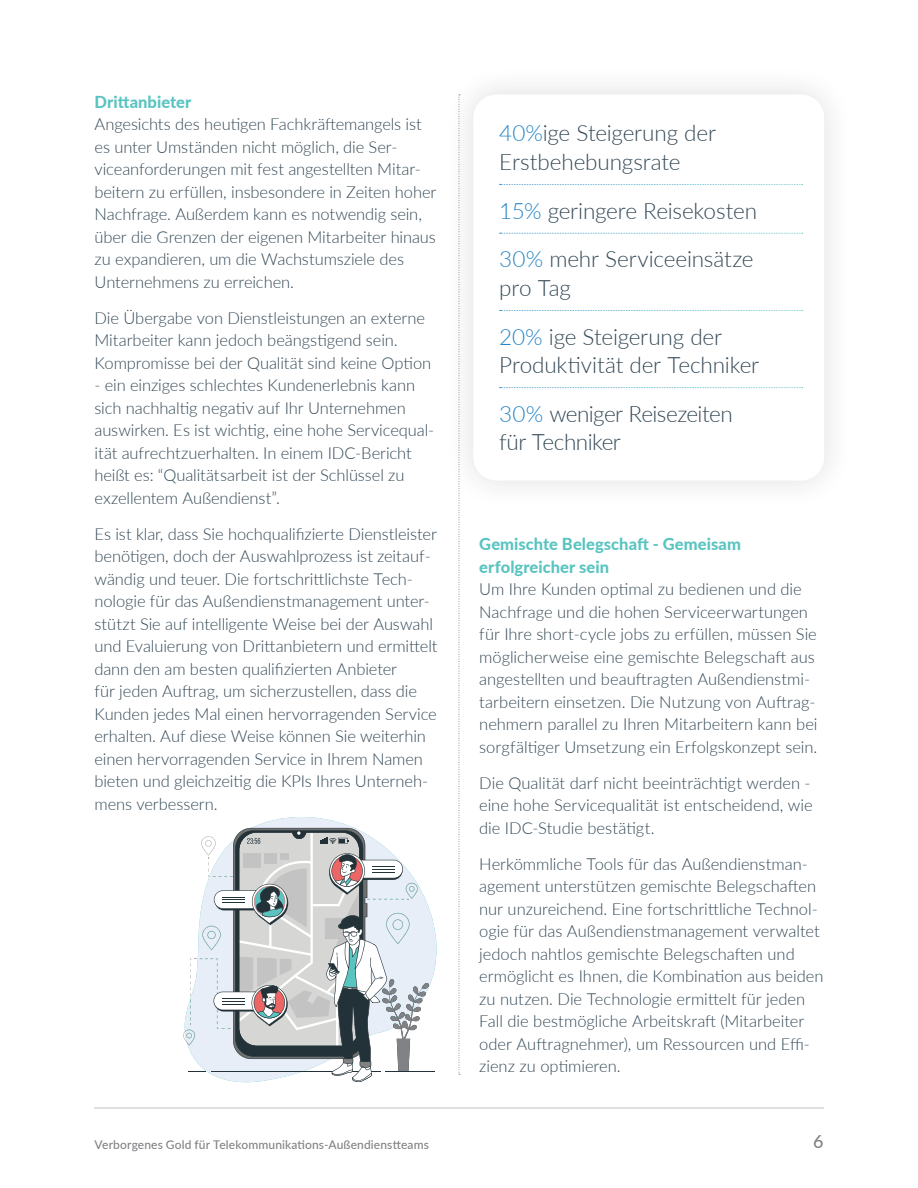
<style>
.page{position:relative;width:918px;height:1188px;background:#fff}
.page>*{position:absolute;margin:0;border:0;box-sizing:border-box;transform-origin:0 0}
.t1{font:300 22.5px/48.8px "Lato";letter-spacing:-.01em;color:#344855}
.t2{font:500 18px "Lato";color:#818285}
.t3{font:300 16.5px/22.5px "Lato";letter-spacing:-.005em;color:#344855}
.t4{font:800 16.5px/22.5px "Lato";color:#5ac4c1}
.t5{font:500 12px "Lato";letter-spacing:.01em;color:#818285}
.s1{color:#2585c6}
</style>
<div class="page">
<hr style="left:94px;top:1107px;width:730px;height:2px;background:#dfdee1">
<div style="left:443px;top:64px;width:412px;height:447px;background:#fbfbfb"></div>
<div style="left:473px;top:94px;width:351px;height:387px;background:#fff;border-radius:23px"></div>
<svg style="left:459px;top:94px;width:1px;height:981px"></svg>
<svg style="left:500px;top:184px;width:303px;height:1px"></svg>
<svg style="left:500px;top:233px;width:303px;height:1px"></svg>
<svg style="left:500px;top:310px;width:303px;height:1px"></svg>
<svg style="left:500px;top:387px;width:303px;height:1px"></svg>
<svg style="left:250px;top:817px;width:187px;height:170px"></svg>
<hr style="left:386px;top:1071px;width:49px;height:1px;background:#233238">
<svg style="left:183px;top:828px;width:246px;height:254px"></svg>
<p class="t4" style="left:94px;top:90px;width:98px">Drittanbieter</p>
<p class="t3" style="left:94px;top:113px;width:343px">Angesichts des heutigen Fachkräftemangels ist es unter Umständen nicht möglich, die Ser&shy;viceanforderungen mit fest angestellten Mitar&shy;beitern zu erfüllen, insbesondere in Zeiten hoher Nachfrage. Außerdem kann es notwendig sein, über die Grenzen der eigenen Mitarbeiter hinaus zu expandieren, um die Wachstumsziele des Unternehmens zu erreichen.</p>
<p class="t3" style="left:94px;top:306px;width:338px">Die Übergabe von Dienstleistungen an externe<br>Mitarbeiter kann jedoch beängstigend sein.<br>Kompromisse bei der Qualität sind keine Option</p>
<p class="t3" style="left:94px;top:374px;width:341px">- ein einziges schlechtes Kundenerlebnis kann sich nachhaltig negativ auf Ihr Unternehmen auswirken. Es ist wichtig, eine hohe Servicequal&shy;ität aufrechtzuerhalten. In einem IDC-Bericht heißt es: “Qualitätsarbeit ist der Schlüssel zu exzellentem Außendienst”.</p>
<p class="t3" style="left:94px;top:522px;width:345px">Es ist klar, dass Sie hochqualifizierte Dienstleister benötigen, doch der Auswahlprozess ist zeitauf&shy;wändig und teuer. Die fortschrittlichste Tech&shy;nologie für das Außendienstmanagement unter&shy;stützt Sie auf intelligente Weise bei der Auswahl und Evaluierung von Drittanbietern und ermittelt dann den am besten qualifizierten Anbieter<br>für jeden Auftrag, um sicherzustellen, dass die Kunden jedes Mal einen hervorragenden Service erhalten. Auf diese Weise können Sie weiterhin einen hervorragenden Service in Ihrem Namen bieten und gleichzeitig die KPIs Ihres Unterneh&shy;mens verbessern.</p>
<p class="t4" style="left:479px;top:532px;width:263px">Gemischte Belegschaft - Gemeisam erfolgreicher sein</p>
<h1 class="t1" style="left:499px;top:118px;width:218px;line-height:28.5px"><span class="s1">40%</span>ige Steigerung der<br>Erstbehebungsrate</h1>
<h1 class="t1" style="left:499px;top:185px;width:259px"><span class="s1">15%</span> geringere Reisekosten<br><span class="s1">30%</span> mehr Serviceeinsätze</h1>
<h1 class="t1" style="left:499px;top:263px;width:224px">pro Tag<br><span class="s1">20%</span> ige Steigerung der</h1>
<h1 class="t1" style="left:499px;top:340px;width:261px">Produktivität der Techniker<br><span class="s1">30%</span> weniger Reisezeiten</h1>
<h1 class="t1" style="left:499px;top:417px;width:123px">für Techniker</h1>
<p class="t3" style="left:479px;top:578px;width:340px">Um Ihre Kunden optimal zu bedienen und die Nachfrage und die hohen Serviceerwartungen für Ihre short-cycle jobs zu erfüllen, müssen Sie möglicherweise eine gemischte Belegschaft aus angestellten und beauftragten Außendienstmi&shy;tarbeitern einsetzen. Die Nutzung von Auftrag&shy;nehmern parallel zu Ihren Mitarbeitern kann bei sorgfältiger Umsetzung ein Erfolgskonzept sein.</p>
<p class="t3" style="left:479px;top:771px;width:335px">Die Qualität darf nicht beeinträchtigt werden - eine hohe Servicequalität ist entscheidend, wie die IDC-Studie bestätigt.</p>
<p class="t3" style="left:479px;top:852px;width:346px">Herkömmliche Tools für das Außendienstman&shy;agement unterstützen gemischte Belegschaften nur unzureichend. Eine fortschrittliche Technol&shy;ogie für das Außendienstmanagement verwaltet jedoch nahtlos gemischte Belegschaften und ermöglicht es Ihnen, die Kombination aus beiden zu nutzen. Die Technologie ermittelt für jeden Fall die bestmögliche Arbeitskraft (Mitarbeiter oder Auftragnehmer), um Ressourcen und Effi&shy;zienz zu optimieren.</p>
<p class="t5" style="left:94px;top:1136px;width:336px">Verborgenes Gold für Telekommunikations-Außendienstteams</p>
<p class="t2" style="left:813px;top:1129px;width:12px">6</p>
</div>
